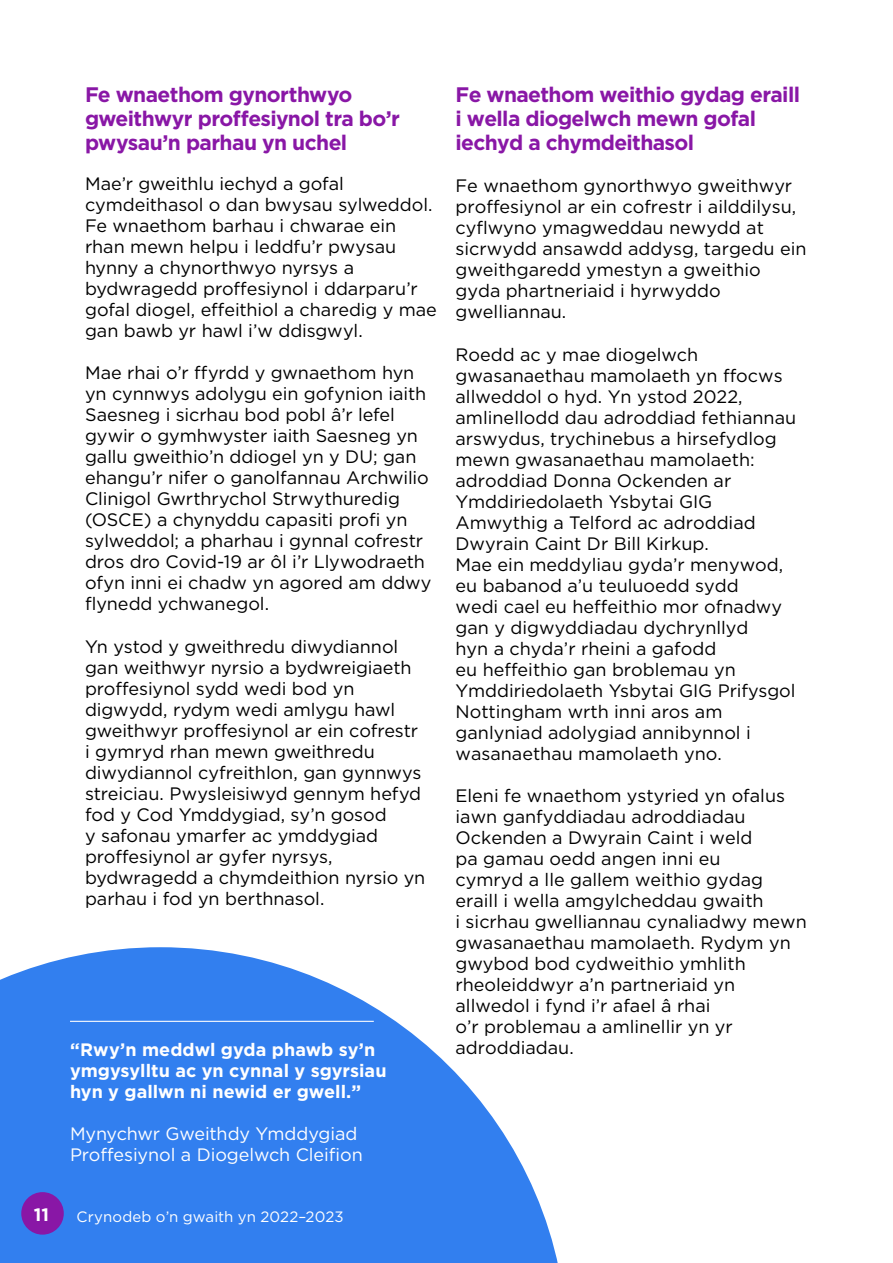
<style>
.page{position:relative;width:893px;height:1263px;background:#fff}
.page>*{position:absolute;margin:0;border:0;box-sizing:border-box;transform-origin:0 0}
.t1{font:700 21px/24px "Gotham";letter-spacing:-.03em;color:#8917a6}
.t2{font:18px/21px "Gotham";color:#000}
.t3{font:700 18px/21px "Gotham";color:#fff}
.t4{font:18px/21px "Gotham";letter-spacing:-.005em;color:#fff}
.t5{font:15px "Gotham";letter-spacing:.005em;color:#fff}
</style>
<div class="page">
<svg style="left:0;top:947px;width:558px;height:316px;fill:#327fef"></svg>
<hr style="left:70px;top:1021px;width:304px;height:1px;background:#fff">
<div style="left:21px;top:1192px;width:43px;height:42px;background:#8917a6;border-radius:50%"></div>
<h2 class="t1" style="left:85px;top:82px;width:316px">Fe wnaethom gynorthwyo gweithwyr proffesiynol tra bo’r pwysau’n parhau yn uchel</h2>
<p class="t2" style="left:85px;top:173px;width:353px">Mae’r gweithlu iechyd a gofal cymdeithasol o dan bwysau sylweddol.<br>Fe wnaethom barhau i chwarae ein rhan mewn helpu i leddfu’r pwysau hynny a chynorthwyo nyrsys a bydwragedd proffesiynol i ddarparu’r gofal diogel, effeithiol a charedig y mae gan bawb yr hawl i’w ddisgwyl.</p>
<p class="t2" style="left:85px;top:362px;width:348px">Mae rhai o’r ffyrdd y gwnaethom hyn yn cynnwys adolygu ein gofynion iaith Saesneg i sicrhau bod pobl â’r lefel gywir o gymhwyster iaith Saesneg yn gallu gweithio’n ddiogel yn y DU; gan ehangu’r nifer o ganolfannau Archwilio Clinigol Gwrthrychol Strwythuredig (OSCE) a chynyddu capasiti profi yn sylweddol; a pharhau i gynnal cofrestr dros dro Covid-19 ar ôl i’r Llywodraeth ofyn inni ei chadw yn agored am ddwy flynedd ychwanegol.</p>
<p class="t2" style="left:85px;top:635px;width:342px">Yn ystod y gweithredu diwydiannol gan weithwyr nyrsio a bydwreigiaeth proffesiynol sydd wedi bod yn digwydd, rydym wedi amlygu hawl gweithwyr proffesiynol ar ein cofrestr i gymryd rhan mewn gweithredu diwydiannol cyfreithlon, gan gynnwys streiciau. Pwysleisiwyd gennym hefyd fod y Cod Ymddygiad, sy’n gosod<br>y safonau ymarfer ac ymddygiad proffesiynol ar gyfer nyrsys, bydwragedd a chymdeithion nyrsio yn parhau i fod yn berthnasol.</p>
<p class="t1" style="left:455px;top:83px;width:346px">Fe wnaethom weithio gydag eraill i wella diogelwch mewn gofal iechyd a chymdeithasol</p>
<p class="t2" style="left:455px;top:175px;width:353px">Fe wnaethom gynorthwyo gweithwyr proffesiynol ar ein cofrestr i ailddilysu, cyflwyno ymagweddau newydd at sicrwydd ansawdd addysg, targedu ein gweithgaredd ymestyn a gweithio gyda phartneriaid i hyrwyddo gwelliannau.</p>
<p class="t2" style="left:455px;top:343px;width:342px">Roedd ac y mae diogelwch gwasanaethau mamolaeth yn ffocws allweddol o hyd. Yn ystod 2022, amlinellodd dau adroddiad fethiannau arswydus, trychinebus a hirsefydlog mewn gwasanaethau mamolaeth: adroddiad Donna Ockenden ar<br>Ymddiriedolaeth Ysbytai GIG<br>Amwythig a Telford ac adroddiad<br>Dwyrain Caint Dr Bill Kirkup.<br>Mae ein meddyliau gyda’r menywod, eu babanod a’u teuluoedd sydd<br>wedi cael eu heffeithio mor ofnadwy gan y digwyddiadau dychrynllyd<br>hyn a chyda’r rheini a gafodd<br>eu heffeithio gan broblemau yn<br>Ymddiriedolaeth Ysbytai GIG Prifysgol<br>Nottingham wrth inni aros am ganlyniad adolygiad annibynnol i wasanaethau mamolaeth yno.</p>
<p class="t2" style="left:455px;top:785px;width:353px">Eleni fe wnaethom ystyried yn ofalus iawn ganfyddiadau adroddiadau<br>Ockenden a Dwyrain Caint i weld<br>pa gamau oedd angen inni eu<br>cymryd a lle gallem weithio gydag eraill i wella amgylcheddau gwaith<br>i sicrhau gwelliannau cynaliadwy mewn gwasanaethau mamolaeth. Rydym yn gwybod bod cydweithio ymhlith rheoleiddwyr a’n partneriaid yn allwedol i fynd i’r afael â rhai<br>o’r problemau a amlinellir yn yr</p>
<h2 class="t3" style="left:70px;top:1039px;width:307px">“Rwy’n meddwl gyda phawb sy’n</h2>
<p class="t2" style="left:455px;top:1037px;width:120px">adroddiadau.</p>
<h2 class="t3" style="left:70px;top:1060px;width:318px">ymgysylltu ac yn cynnal y sgyrsiau hyn y gallwn ni newid er gwell.”</h2>
<p class="t4" style="left:70px;top:1123px;width:294px">Mynychwr Gweithdy Ymddygiad<br>Proffesiynol a Diogelwch Cleifion</p>
<p class="t3" style="left:34px;top:1203px;width:17px">11</p>
<p class="t5" style="left:77px;top:1206px;width:269px">Crynodeb o’n gwaith yn 2022–2023</p>
</div>
